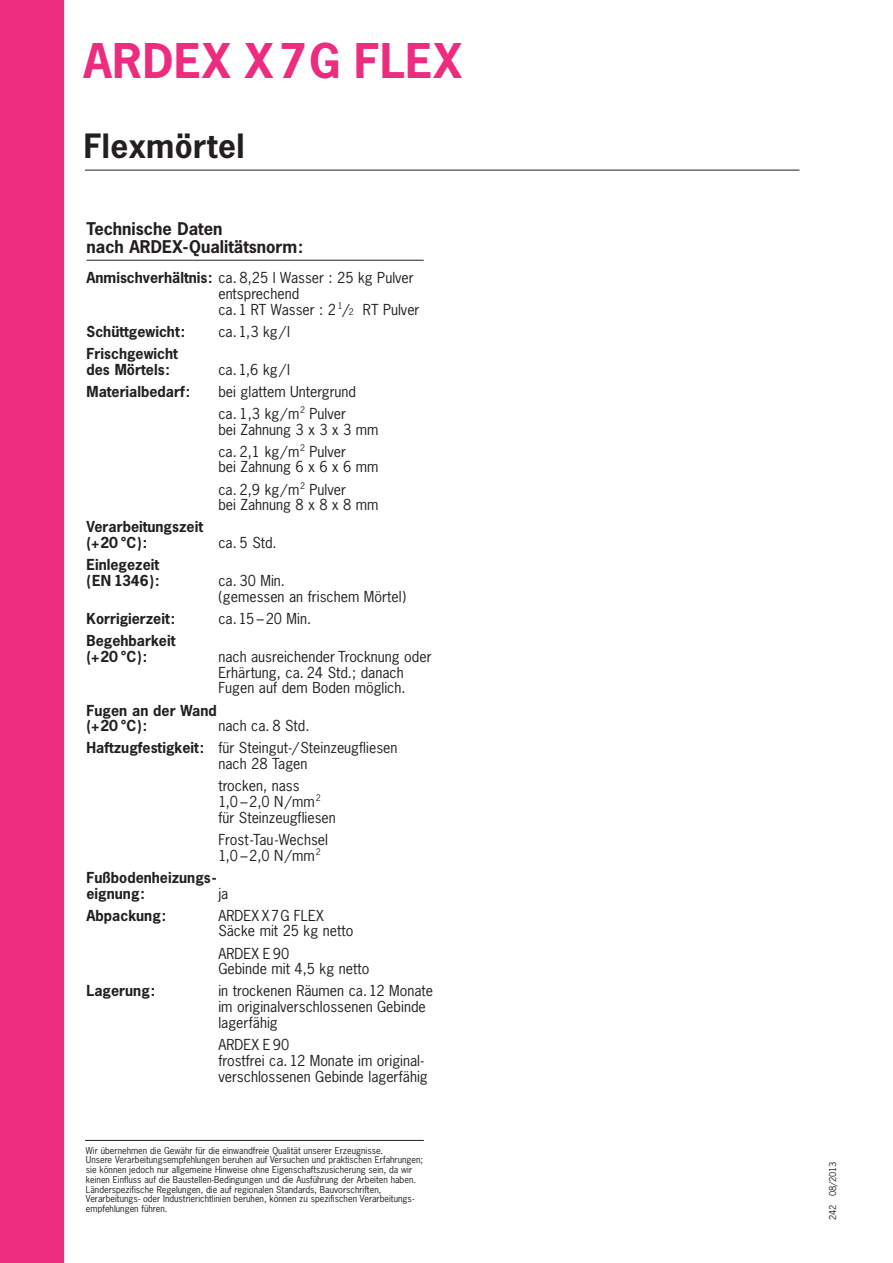
<style>
.page{position:relative;width:893px;height:1263px;background:#fff}
.page>*{position:absolute;margin:0;border:0;box-sizing:border-box;transform-origin:0 0}
.t1{font:700 45px "News Gothic";letter-spacing:.01em;color:#ee2c7f}
.t2{font:700 31.5px "News Gothic";letter-spacing:.01em;color:#231f20}
.t3{font:700 16.5px/18px "News Gothic";color:#231f20}
.t4{font:14.25px/15.8px "News Gothic";color:#231f20}
.t5{font:700 14.25px/15.8px "News Gothic";color:#231f20}
.t6{font:9px/9.8px "News Gothic";color:#231f20}
.s1{font-weight:700}
.s2{font-size:8.55px}
</style>
<div class="page">
<div style="left:0;top:0;width:64px;height:1263px;background:#ee2c7f"></div>
<hr style="left:87px;top:260px;width:337px;height:1px;background:#231f20">
<hr style="left:85px;top:170px;width:714px;height:1px;background:#231f20">
<hr style="left:85px;top:1140px;width:339px;height:1px;background:#231f20">
<h1 class="t1" style="left:84px;top:36px;width:380px">ARDEX X7G FLEX</h1>
<h2 class="t2" style="left:84px;top:129px;width:162px">Flexmörtel</h2>
<p class="t3" style="left:87px;top:221px;width:218px">Technische Daten<br>nach ARDEX-Qualitätsnorm:</p>
<p class="t4" style="left:218px;top:270px;width:203px;text-indent:-132px"><span class="s1">Anmischverhältnis:</span> ca. 8,25 l Wasser : 25 kg Pulver entsprechend<br>ca.1 RT Wasser : 2 <sup>1</sup>/<span class="s2">2</span> RT Pulver</p>
<p class="t5" style="left:87px;top:324px;width:100px">Schüttgewicht:</p>
<p class="t4" style="left:218px;top:324px;width:73px">ca.1,3 kg/l</p>
<p class="t5" style="left:87px;top:346px;width:93px">Frischgewicht des Mörtels:</p>
<p class="t4" style="left:218px;top:362px;width:73px">ca.1,6 kg/l</p>
<p class="t5" style="left:87px;top:384px;width:105px">Materialbedarf:</p>
<p class="t4" style="left:218px;top:381px;width:139px;line-height:22.2px">bei glattem Untergrund ca. 1,3 kg/m<sup>2</sup> Pulver</p>
<p class="t4" style="left:218px;top:419px;width:162px;line-height:22.2px">bei Zahnung 3 x 3 x 3 mm ca. 2,1 kg/m<sup>2</sup> Pulver</p>
<p class="t4" style="left:218px;top:456px;width:162px;line-height:22.2px">bei Zahnung 6 x 6 x 6 mm ca. 2,9 kg/m<sup>2</sup> Pulver</p>
<p class="t4" style="left:218px;top:497px;width:162px">bei Zahnung 8 x 8 x 8 mm</p>
<p class="t5" style="left:87px;top:520px;width:118px">Verarbeitungszeit (+20 °C):</p>
<p class="t4" style="left:218px;top:535px;width:60px">ca. 5 Std.</p>
<p class="t5" style="left:87px;top:557px;width:75px">Einlegezeit (EN 1346):</p>
<p class="t4" style="left:218px;top:573px;width:189px">ca. 30 Min.<br>(gemessen an frischem Mörtel)</p>
<p class="t5" style="left:87px;top:611px;width:90px">Korrigierzeit:</p>
<p class="t4" style="left:218px;top:611px;width:94px">ca.15 –20 Min.</p>
<p class="t5" style="left:87px;top:633px;width:90px">Begehbarkeit (+20 °C):</p>
<p class="t4" style="left:218px;top:649px;width:215px">nach ausreichender Trocknung oder<br>Erhärtung, ca. 24 Std.; danach<br>Fugen auf dem Boden möglich.</p>
<p class="t5" style="left:87px;top:703px;width:132px">Fugen an der Wand (+20 °C):</p>
<p class="t4" style="left:87px;top:715px;width:312px;line-height:22.2px;text-indent:132px">nach ca. 8 Std.<br><span class="s1">Haftzugfestigkeit:</span> für Steingut-/Steinzeugfliesen</p>
<p class="t4" style="left:218px;top:753px;width:91px;line-height:22.2px">nach 28 Tagen trocken, nass</p>
<p class="t4" style="left:218px;top:794px;width:119px">1,0 –2,0 N/mm<sup>2 </sup>für Steinzeugfliesen</p>
<p class="t4" style="left:218px;top:832px;width:111px">Frost-Tau-Wechsel<br>1,0 –2,0 N/mm<sup>2</sup></p>
<p class="t5" style="left:87px;top:870px;width:131px">Fußbodenheizungs&shy;eignung:</p>
<p class="t4" style="left:218px;top:886px;width:12px">ja</p>
<p class="t5" style="left:87px;top:908px;width:81px">Abpackung:</p>
<p class="t4" style="left:218px;top:908px;width:136px">ARDEX X7G FLEX<br>Säcke mit 25 kg netto</p>
<p class="t4" style="left:218px;top:946px;width:152px">ARDEX E90<br>Gebinde mit 4,5 kg netto</p>
<p class="t5" style="left:87px;top:984px;width:70px">Lagerung:</p>
<p class="t4" style="left:218px;top:984px;width:216px">in trockenen Räumen ca.12 Monate im originalverschlossenen Gebinde lagerfähig</p>
<p class="t4" style="left:218px;top:1037px;width:211px">ARDEX E90<br>frostfrei ca.12 Monate im original&shy;verschlossenen Gebinde lagerfähig</p>
<p class="t6" style="left:86px;top:1145px;width:339px">Wir übernehmen die Gewähr für die einwandfreie Qualität unserer Erzeugnisse.<br>Unsere Verarbeitungsempfehlungen beruhen auf Versuchen und praktischen Erfahrungen; sie können jedoch nur allgemeine Hinweise ohne Eigenschaftszusicherung sein, da wir keinen Einfluss auf die Baustellen-Bedingungen und die Ausführung der Arbeiten haben.<br>Länderspezifische Regelungen, die auf regionalen Standards, Bauvorschriften, Verarbeitungs- oder Industrierichtlinien beruhen, können zu spezifischen Verarbeitungs&shy;empfehlungen führen.</p>
<p class="t6" style="left:828px;top:1220px;width:61px;rotate:-90deg">242 08/2013</p>
</div>
